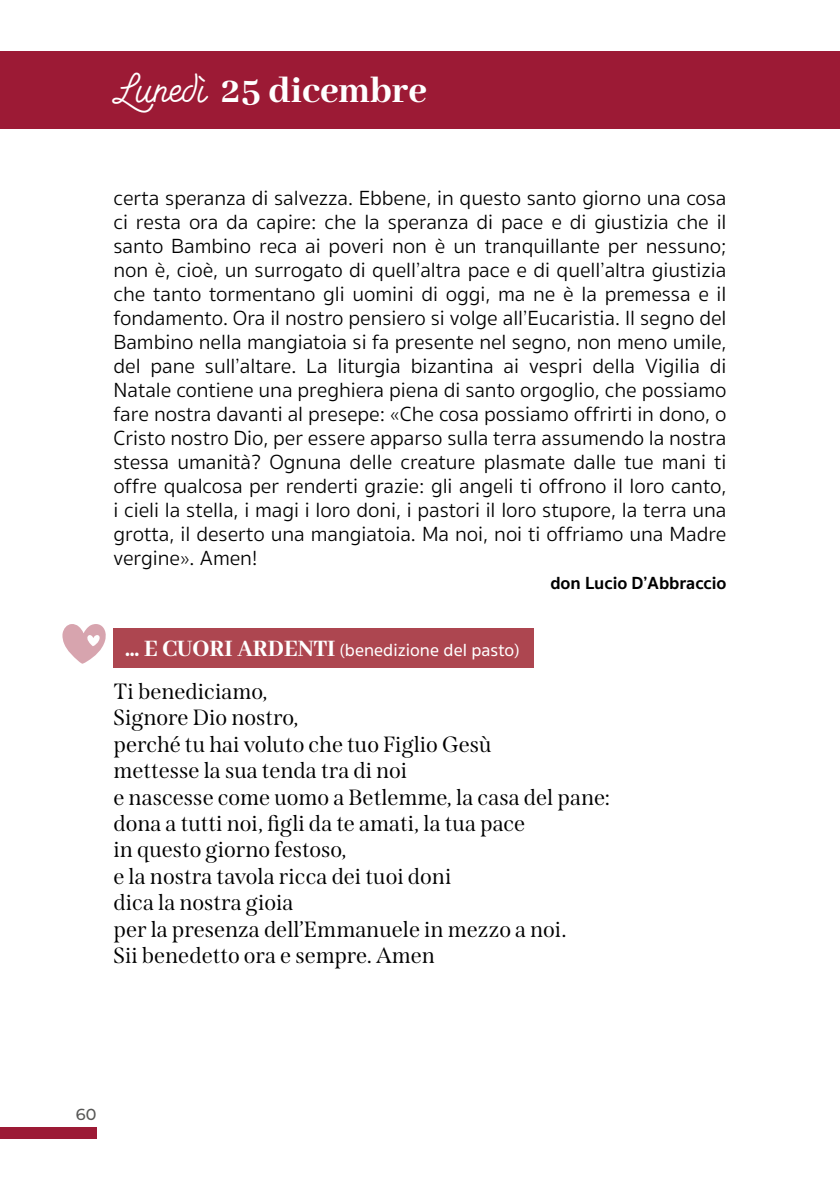
<style>
.page{position:relative;width:840px;height:1191px;background:#fff}
.page>*{position:absolute;margin:0;border:0;box-sizing:border-box;transform-origin:0 0}
.t1{font:800 40px "Abhaya Libre";color:#fff}
.t2{font:22px/26.4px "Span";color:#000}
.t3{font:300 21px/24px "Sukhumvit Set";color:#000;text-align:justify}
.t4{font:500 18px "Sukhumvit Set";color:#fff}
.t5{font:700 18px "Sukhumvit Set";color:#000}
.t6{font:500 16px "Montserrat";color:#575756}
.s1{font-family:"Kitten Swash Monoline";font-weight:400}
.s2{font-family:"Abhaya Libre";font-weight:800;font-size:26px}
</style>
<div class="page">
<div style="left:0;top:1127px;width:96px;height:11px;background:#9c1a35"></div>
<div style="left:0;top:51px;width:839px;height:77px;background:#9c1a35"></div>
<div style="left:113px;top:628px;width:420px;height:39px;background:#ad4650"></div>
<svg style="left:62px;top:624px;width:44px;height:40px"></svg>
<h1 class="t1" style="left:113px;top:68px;width:315px"><span class="s1">Lunedì</span> 25 dicembre</h1>
<p class="t3" style="left:113px;top:186px;width:614px">certa speranza di salvezza. Ebbene, in questo santo giorno una cosa ci resta ora da capire: che la speranza di pace e di giustizia che il santo Bambino reca ai poveri non è un tranquillante per nessuno; non è, cioè, un surrogato di quell’altra pace e di quell’altra giustizia che tanto tormentano gli uomini di oggi, ma ne è la premessa e il fondamento. Ora il nostro pensiero si volge all’Eucaristia. Il segno del Bambino nella mangiatoia si fa presente nel segno, non meno umile, del pane sull’altare. La liturgia bizantina ai vespri della Vigilia di Natale contiene una preghiera piena di santo orgoglio, che possiamo fare nostra davanti al presepe: «Che cosa possiamo offrirti in dono, o Cristo nostro Dio, per essere apparso sulla terra assumendo la nostra stessa umanità? Ognuna delle creature plasmate dalle tue mani ti offre qualcosa per renderti grazie: gli angeli ti offrono il loro canto, i cieli la stella, i magi i loro doni, i pastori il loro stupore, la terra una grotta, il deserto una mangiatoia. Ma noi, noi ti offriamo una Madre vergine». Amen!</p>
<p class="t5" style="left:550px;top:569px;width:177px">don Lucio D’Abbraccio</p>
<p class="t4" style="left:125px;top:637px;width:396px"><span class="s2">… E CUORI ARDENTI</span> (benedizione del pasto)</p>
<p class="t2" style="left:113px;top:678px;width:497px">Ti benediciamo,<br>Signore Dio nostro,<br>perché tu hai voluto che tuo Figlio Gesù<br>mettesse la sua tenda tra di noi<br>e nascesse come uomo a Betlemme, la casa del pane: dona a tutti noi, figli da te amati, la tua pace<br>in questo giorno festoso,<br>e la nostra tavola ricca dei tuoi doni<br>dica la nostra gioia<br>per la presenza dell’Emmanuele in mezzo a noi.<br>Sii benedetto ora e sempre. Amen</p>
<p class="t6" style="left:76px;top:1103px;width:22px">60</p>
</div>
